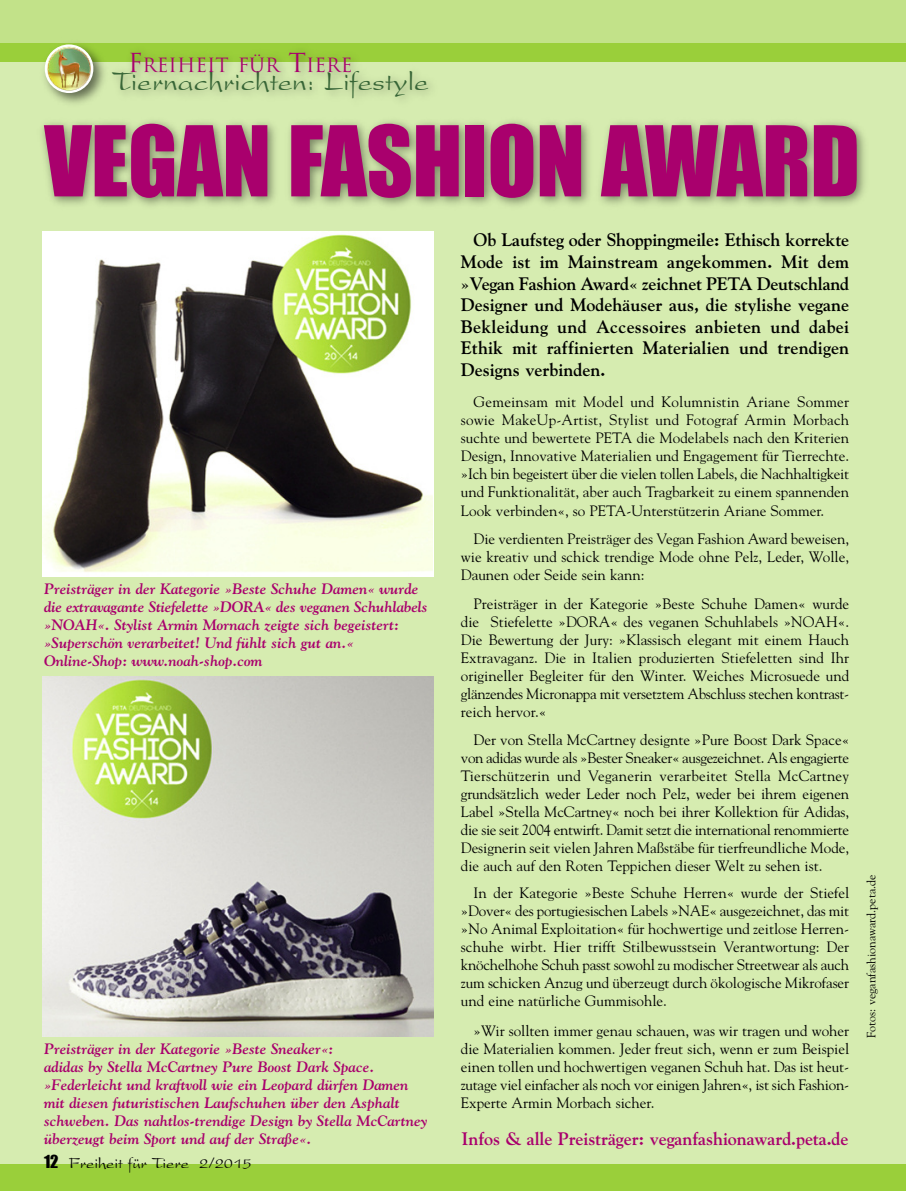
<style>
.page{position:relative;width:906px;height:1191px;background:#fff}
.page>*{position:absolute;margin:0;border:0;box-sizing:border-box;transform-origin:0 0}
.t1{font:90px "Impact";letter-spacing:-.005em;color:#a9006d}
.t2{font:29.1px "President Plain";color:#376536}
.t3{font:19.2px "Trajan";color:#a9006d}
.t4{font:700 18px/21.6px "Goudy";letter-spacing:.005em;color:#000;text-align:justify}
.t5{font:700 18px "Goudy";letter-spacing:-.005em;color:#a9006d}
.t6{font:16.5px "President Plain";color:#000}
.t7{font:15px/18px "Goudy";color:#000;text-align:justify}
.t8{font:italic 700 15px/18px "Goudy";color:#a9006d}
.t9{font:12px "Goudy";color:#000}
.s1{font-size:25.5px}
.s2{font-family:"Impact"}
</style>
<div class="page">
<hr style="left:905px;top:43px;width:1px;height:1138px;background:#e6f3ce">
<div style="left:0;top:38px;width:905px;height:1139px;background:#d6ecb0"></div>
<img style="left:43px;top:258px;width:390px;height:318px">
<div style="left:0;top:0;width:906px;height:44px;background:#c2e289"></div>
<div style="left:0;top:43px;width:906px;height:18px;background:#9acf3a"></div>
<img style="left:37px;top:44px;width:414px;height:54px">
<div style="left:0;top:1164px;width:906px;height:27px;background:#9acf3a"></div>
<img style="left:42px;top:98px;width:823px;height:160px">
<img style="left:43px;top:676px;width:391px;height:360px">
<img style="left:905px;top:98px;width:1px;height:269px">
<p class="t3" style="left:128px;top:54px;width:226px"><span class="s1">F</span>REIHEIT FÜR <span class="s1">T</span>IERE</p>
<h2 class="t2" style="left:112px;top:70px;width:318px">Tiernachrichten: Lifestyle</h2>
<h1 class="t1" style="left:44px;top:106px;width:817px">VEGAN FASHION AWARD</h1>
<p class="t4" style="left:461px;top:229px;width:390px;text-indent:13px">Ob Laufsteg oder Shoppingmeile: Ethisch korrekte Mode ist im Mainstream angekommen. Mit dem »Vegan Fashion Award« zeichnet PETA Deutschland Designer und Modehäuser aus, die stylishe vegane Bekleidung und Accessoires anbieten und dabei Ethik mit raffinierten Materialien und trendigen Designs verbinden.</p>
<p class="t7" style="left:461px;top:393px;width:390px;text-indent:13px">Gemeinsam mit Model und Kolumnistin Ariane Sommer sowie MakeUp-Artist, Stylist und Fotograf Armin Morbach suchte und bewertete PETA die Modelabels nach den Kriterien Design, Innovative Materialien und Engagement für Tierrechte. »Ich bin begeistert über die vielen tollen Labels, die Nachhaltigkeit und Funktionalität, aber auch Tragbarkeit zu einem spannenden Look verbinden«, so PETA-Unterstützerin Ariane Sommer.</p>
<p class="t7" style="left:461px;top:530px;width:390px;text-indent:13px">Die verdienten Preisträger des Vegan Fashion Award beweisen, wie kreativ und schick trendige Mode ohne Pelz, Leder, Wolle, Daunen oder Seide sein kann:</p>
<p class="t7" style="left:461px;top:594px;width:390px;text-indent:13px">Preisträger in der Kategorie »Beste Schuhe Damen« wurde die Stiefelette »DORA« des veganen Schuhlabels »NOAH«.<br>Die Bewertung der Jury: »Klassisch elegant mit einem Hauch Extravaganz. Die in Italien produzierten Stiefeletten sind Ihr origineller Begleiter für den Winter. Weiches Microsuede und glänzendes Micronappa mit versetztem Abschluss stechen kontrast&shy;reich hervor.«</p>
<p class="t7" style="left:461px;top:731px;width:390px;text-indent:13px">Der von Stella McCartney designte »Pure Boost Dark Space« von adidas wurde als »Bester Sneaker« ausgezeichnet. Als engagierte Tierschützerin und Veganerin verarbeitet Stella McCartney grundsätzlich weder Leder noch Pelz, weder bei ihrem eigenen Label »Stella McCartney« noch bei ihrer Kollektion für Adidas, die sie seit 2004 entwirft. Damit setzt die international renommierte Designerin seit vielen Jahren Maßstäbe für tierfreundliche Mode, die auch auf den Roten Teppichen dieser Welt zu sehen ist.</p>
<p class="t7" style="left:461px;top:884px;width:390px;text-indent:13px">In der Kategorie »Beste Schuhe Herren« wurde der Stiefel »Dover« des portugiesischen Labels »NAE« ausgezeichnet, das mit »No Animal Exploitation« für hochwertige und zeitlose Herren&shy;schuhe wirbt. Hier trifft Stilbewusstsein Verantwortung: Der knöchelhohe Schuh passt sowohl zu modischer Streetwear als auch zum schicken Anzug und überzeugt durch ökologische Mikrofaser und eine natürliche Gummisohle.</p>
<p class="t7" style="left:461px;top:1022px;width:390px;text-indent:13px">»Wir sollten immer genau schauen, was wir tragen und woher die Materialien kommen. Jeder freut sich, wenn er zum Beispiel einen tollen und hochwertigen veganen Schuh hat. Das ist heut&shy;zutage viel einfacher als noch vor einigen Jahren«, ist sich Fashion-Experte Armin Morbach sicher.</p>
<p class="t8" style="left:44px;top:580px;width:385px">Preisträger in der Kategorie »Beste Schuhe Damen« wurde die extravagante Stiefelette »DORA« des veganen Schuhlabels »NOAH«. Stylist Armin Mornach zeigte sich begeistert: »Superschön verarbeitet! Und fühlt sich gut an.« Online-Shop: www.noah-shop.com</p>
<p class="t8" style="left:44px;top:1039px;width:385px">Preisträger in der Kategorie »Beste Sneaker«:<br>adidas by Stella McCartney Pure Boost Dark Space. »Federleicht und kraftvoll wie ein Leopard dürfen Damen mit diesen futuristischen Laufschuhen über den Asphalt schweben. Das nahtlos-trendige Design by Stella McCartney überzeugt beim Sport und auf der Straße«.</p>
<p class="t5" style="left:461px;top:1128px;width:388px">Infos &amp; alle Preisträger: veganfashionaward.peta.de</p>
<p class="t6" style="left:44px;top:1157px;width:209px"><span class="s2">12</span> Freiheit für Tiere 2/2015</p>
<p class="t9" style="left:864px;top:1037px;width:164px;rotate:-90deg">Fotos: veganfashionaward.peta.de</p>
</div>
